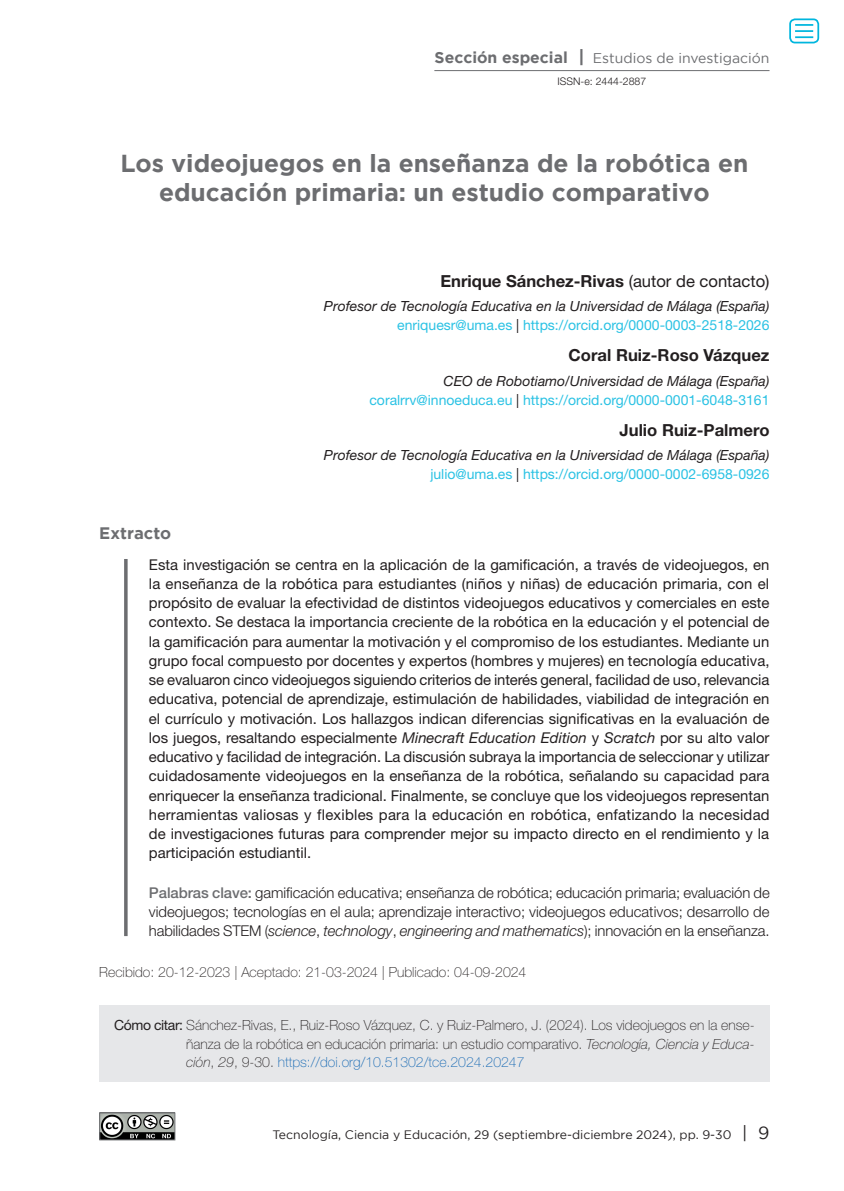
<style>
.page{position:relative;width:844px;height:1191px;background:#fff}
.page>*{position:absolute;margin:0;border:0;box-sizing:border-box;transform-origin:0 0}
.Título_NUEVO_FORMATO{font:700 24.5px/29.8px "Gotham";color:#6c6d70;text-align:center}
.Autor_Helv{font:700 16.62px "Helvetica Neue LT Std";color:#231f20}
.Extracto_helv{font:700 16.62px "Gotham";color:#6c6d70}
.Texto_EXTRACTO{font:14.88px/19.2px "Helvetica Neue LT Std";color:#231f20;text-align:justify}
.P__CLAVE{font:300 14.88px/19.2px "Helvetica Neue LT Std";letter-spacing:-.01em;color:#231f20;text-align:justify}
.Cómo_citar{font:100 14px/18.4px "Helvetica Neue LT Std";color:#231f20;text-align:justify}
.correo_electronico_a{font:14px "Helvetica Neue LT Std";color:#2bc2e4}
.Cargo_Helv{font:italic 14px "Helvetica Neue LT Std";color:#231f20}
.FECHAS_DE_TRABAJO{font:100 14px "Helvetica Neue LT Std";color:#231f20}
.Título_NUEVO_FORMATO-2{font:14px "Gotham";color:#6c6d70}
.t1{font:12.25px "Gotham";color:#231f20}
.t2{font:300 10.5px "Helvetica Neue LT Std";color:#231f20}
.s1{font-weight:700;font-size:15.75px}
.s2{font-weight:700;font-size:17.5px}
.s3{font-weight:400}
.s4{color:#231f20}
.s5{font-style:italic}
.s6{font-weight:500;color:#6c6d70}
.s7{color:#1367b3}
.s8{font-size:17.5px}
</style>
<div class="page">
<img style="left:101px;top:1114px;width:72px;height:24px">
<div style="left:99px;top:1112px;width:76px;height:28px;border:1px solid #76787b"></div>
<svg style="left:124px;top:559px;width:4px;height:377px;background:#7d7e81"></svg>
<div style="left:99px;top:1005px;width:670px;height:76px;background:#e6e7e9"></div>
<hr style="left:434px;top:70px;width:335px;height:1px;background:#6c6d70">
<div style="left:789px;top:18px;width:30px;height:25px;border:2px solid #00b6de;border-radius:5px"></div>
<svg style="left:795px;top:24px;width:18px;height:14px"></svg>
<p class="Título_NUEVO_FORMATO-2" style="left:434px;top:50px;width:336px"><span class="s1">Sección especial</span> <span class="s2">|</span> Estudios de investigación</p>
<p class="t2" style="left:557px;top:74px;width:90px">ISSN-e: 2444-2887</p>
<p class="Título_NUEVO_FORMATO" style="left:120px;top:147px;width:629px">Los videojuegos en la enseñanza de la robótica en educación primaria: un estudio comparativo</p>
<p class="Autor_Helv" style="left:440px;top:271px;width:330px">Enrique Sánchez-Rivas <span class="s3">(autor de contacto)</span></p>
<p class="Cargo_Helv" style="left:324px;top:298px;width:447px">Profesor de Tecnología Educativa en la Universidad de Málaga (España)</p>
<p class="correo_electronico_a" style="left:397px;top:317px;width:374px">enriquesr@uma.es <span class="s4">|</span> https://orcid.org/0000-0003-2518-2026</p>
<p class="Autor_Helv" style="left:568px;top:345px;width:202px">Coral Ruiz-Roso Vázquez</p>
<p class="Cargo_Helv" style="left:443px;top:372px;width:327px">CEO de Robotiamo/Universidad de Málaga (España)</p>
<p class="correo_electronico_a" style="left:369px;top:391px;width:401px">coralrrv@innoeduca.eu <span class="s4">|</span> https://orcid.org/0000-0001-6048-3161</p>
<p class="Autor_Helv" style="left:619px;top:419px;width:151px">Julio Ruiz-Palmero</p>
<p class="Cargo_Helv" style="left:324px;top:446px;width:447px">Profesor de Tecnología Educativa en la Universidad de Málaga (España)</p>
<p class="correo_electronico_a" style="left:430px;top:466px;width:340px">julio@uma.es <span class="s4">|</span> https://orcid.org/0000-0002-6958-0926</p>
<p class="Extracto_helv" style="left:99px;top:523px;width:73px">Extracto</p>
<p class="Texto_EXTRACTO" style="left:149px;top:554px;width:622px">Esta investigación se centra en la aplicación de la gamificación, a través de videojuegos, en la enseñanza de la robótica para estudiantes (niños y niñas) de educación primaria, con el propósito de evaluar la efectividad de distintos videojuegos educativos y comerciales en este contexto. Se destaca la importancia creciente de la robótica en la educación y el potencial de la gamificación para aumentar la motivación y el compromiso de los estudiantes. Mediante un grupo focal compuesto por docentes y expertos (hombres y mujeres) en tecnología educativa, se evaluaron cinco videojuegos siguiendo criterios de interés general, facilidad de uso, relevancia educativa, potencial de aprendizaje, estimulación de habilidades, viabilidad de integración en el currículo y motivación. Los hallazgos indican diferencias significativas en la evaluación de los juegos, resaltando especialmente <span class="s5">Minecraft Education Edition</span> y <span class="s5">Scratch</span> por su alto valor educativo y facilidad de integración. La discusión subraya la importancia de seleccionar y utilizar cuidadosamente videojuegos en la enseñanza de la robótica, señalando su capacidad para enriquecer la enseñanza tradicional. Finalmente, se concluye que los videojuegos representan herramientas valiosas y flexibles para la educación en robótica, enfatizando la necesidad de investigaciones futuras para comprender mejor su impacto directo en el rendimiento y la participación estudiantil.</p>
<p class="P__CLAVE" style="left:149px;top:882px;width:622px"><span class="s6">Palabras clave:</span> gamificación educativa; enseñanza de robótica; educación primaria; evaluación de videojuegos; tecnologías en el aula; aprendizaje interactivo; videojuegos educativos; desarrollo de habilidades STEM (<span class="s5">science</span>, <span class="s5">technology</span>, <span class="s5">engineering and mathematics</span>); innovación en la enseñanza.</p>
<p class="FECHAS_DE_TRABAJO" style="left:99px;top:964px;width:428px">Recibido: 20-12-2023 | Aceptado: 21-03-2024 | Publicado: 04-09-2024</p>
<p class="Cómo_citar" style="left:186px;top:1016px;width:569px;text-indent:-72px"><span class="s3">Cómo citar:</span> Sánchez-Rivas, E., Ruiz-Roso Vázquez, C. y Ruiz-Palmero, J. (2024). Los videojuegos en la ense&shy;ñanza de la robótica en educación primaria: un estudio comparativo. <span class="s5">Tecnología, Ciencia y Educa&shy;ción</span>, <span class="s5">29</span>, 9-30. <span class="s7">https://doi.org/10.51302/tce.2024.20247</span></p>
<p class="t1" style="left:272px;top:1128px;width:498px">Tecnología, Ciencia y Educación, 29 (septiembre-diciembre 2024), pp. 9-30 <span class="s8">| 9</span></p>
</div>
